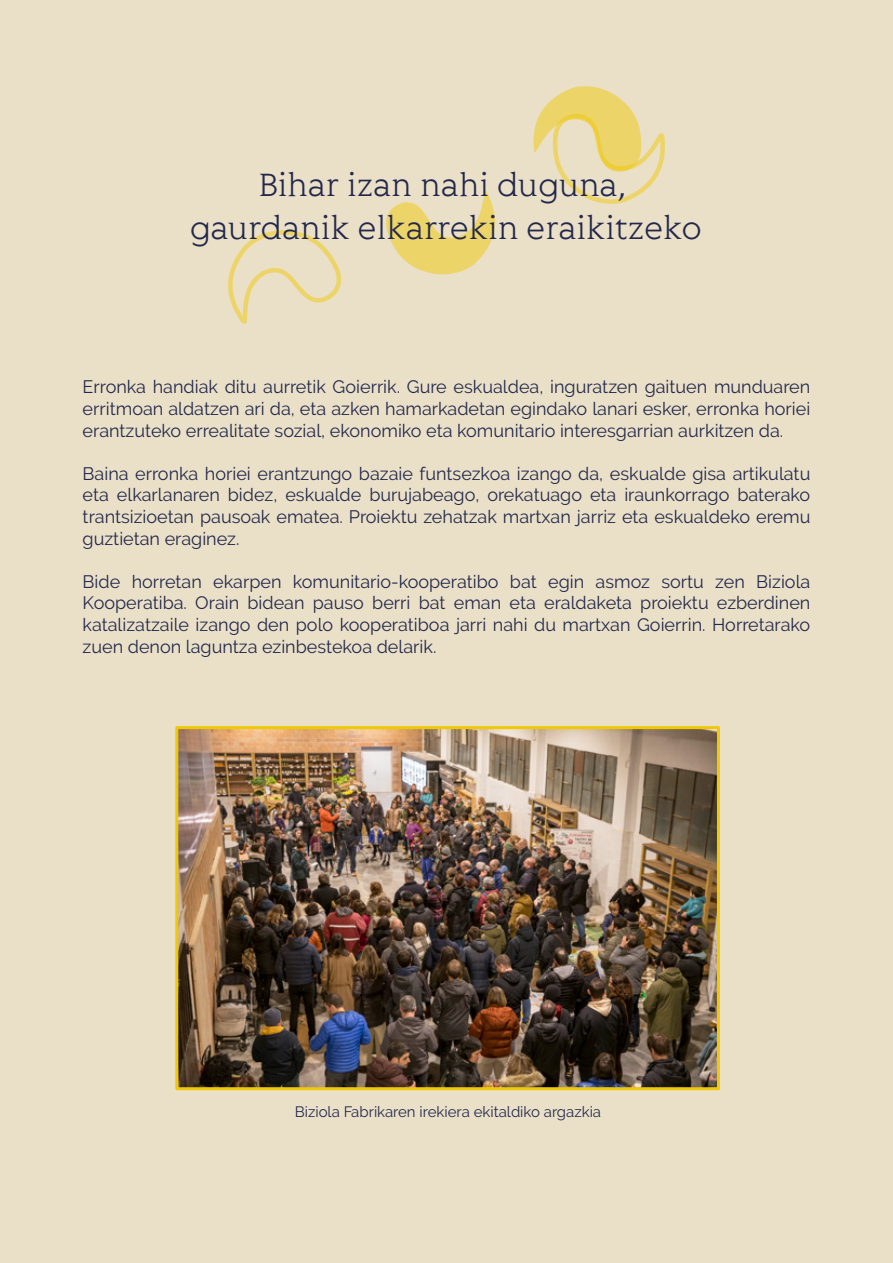
<style>
.page{position:relative;width:893px;height:1263px;background:#eae0c8}
.page>*{position:absolute;margin:0;border:0;box-sizing:border-box;transform-origin:0 0}
.t1{font:300 36px/43.2px "Lovato";color:#24294c;text-align:center}
.t2{font:18px/21.6px "Raleway";color:#24294c;text-align:justify}
.t3{font:15px "Raleway";color:#24294c}
</style>
<div class="page">
<svg style="left:228px;top:230px;width:113px;height:94px"></svg>
<svg style="left:386px;top:190px;width:109px;height:84px"></svg>
<svg style="left:534px;top:86px;width:131px;height:118px"></svg>
<img style="left:179px;top:730px;width:537px;height:356px">
<div style="left:175px;top:726px;width:545px;height:364px;border:3px solid #efc908"></div>
<h1 class="t1" style="left:190px;top:162px;width:513px">Bihar izan nahi duguna, gaurdanik elkarrekin eraikitzeko</h1>
<p class="t2" style="left:83px;top:376px;width:729px">Erronka handiak ditu aurretik Goierrik. Gure eskualdea, inguratzen gaituen munduaren erritmoan aldatzen ari da, eta azken hamarkadetan egindako lanari esker, erronka horiei erantzuteko errealitate sozial, ekonomiko eta komunitario interesgarrian aurkitzen da.</p>
<p class="t2" style="left:83px;top:462px;width:729px">Baina erronka horiei erantzungo bazaie funtsezkoa izango da, eskualde gisa artikulatu eta elkarlanaren bidez, eskualde burujabeago, orekatuago eta iraunkorrago baterako trantsizioetan pausoak ematea. Proiektu zehatzak martxan jarriz eta eskualdeko eremu guztietan eraginez.</p>
<p class="t2" style="left:83px;top:570px;width:729px">Bide horretan ekarpen komunitario-kooperatibo bat egin asmoz sortu zen Biziola Kooperatiba. Orain bidean pauso berri bat eman eta eraldaketa proiektu ezberdinen katalizatzaile izango den polo kooperatiboa jarri nahi du martxan Goierrin. Horretarako zuen denon laguntza ezinbestekoa delarik.</p>
<p class="t3" style="left:295px;top:1103px;width:308px">Biziola Fabrikaren irekiera ekitaldiko argazkia</p>
</div>
